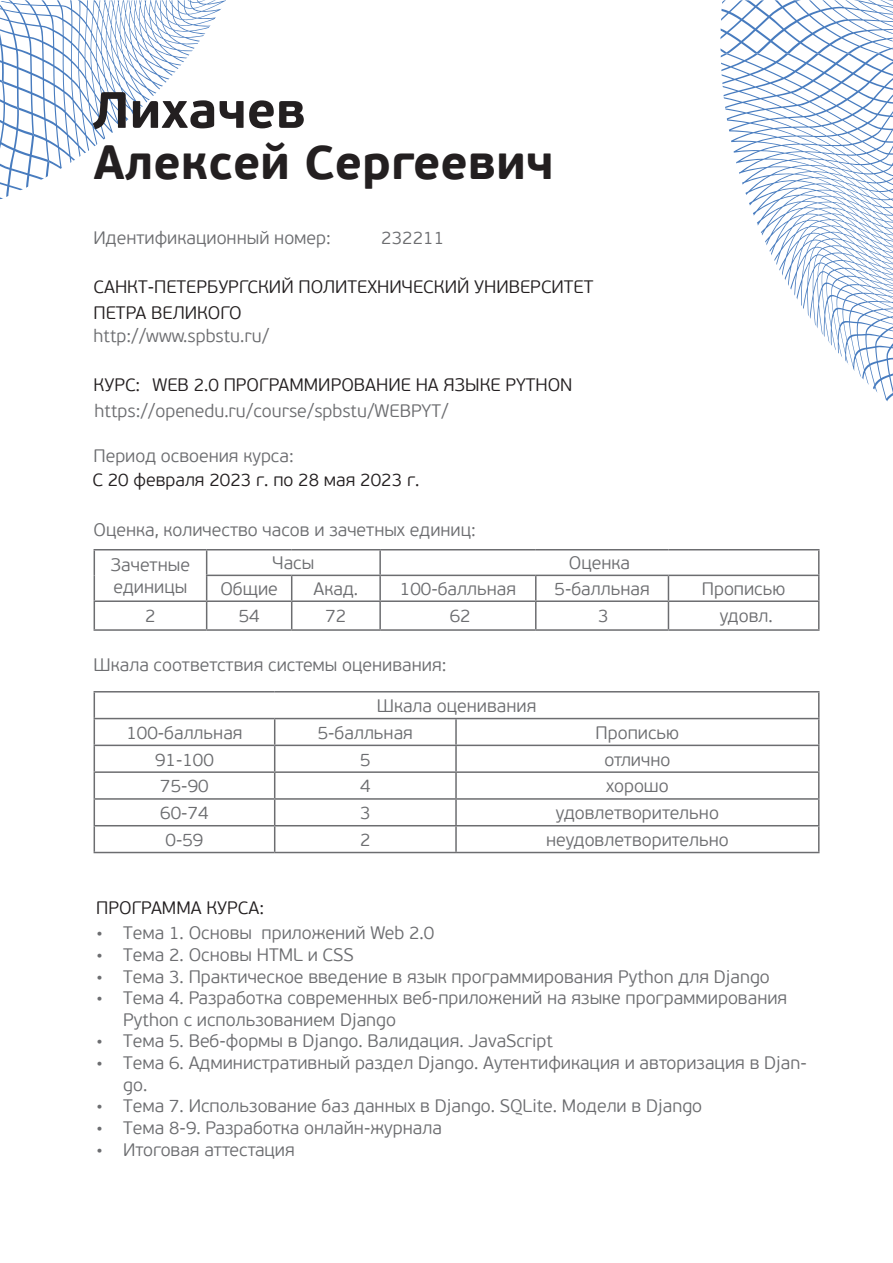
<style>
.page{position:relative;width:893px;height:1263px;background:#fff}
.page>*{position:absolute;margin:0;border:0;box-sizing:border-box;transform-origin:0 0}
.t1{font:700 51px "PF Beau Sans Pro";color:#231f20}
.t2{font:700 48px "PF Beau Sans Pro";color:#231f20}
.t3{font:300 18px/21.6px "PF Beau Sans Pro";color:#6c6d70}
.t4{font:300 18px "PF Beau Sans Pro";color:#231f20}
</style>
<div class="page">
<svg style="left:720px;top:0;width:173px;height:54px"></svg>
<svg style="left:720px;top:54px;width:173px;height:348px"></svg>
<svg style="left:0;top:0;width:226px;height:199px"></svg>
<hr style="left:94px;top:549px;width:113px;height:1px;background:#6c6d70">
<hr style="left:207px;top:549px;width:85px;height:1px;background:#6c6d70">
<hr style="left:292px;top:549px;width:88px;height:1px;background:#6c6d70">
<hr style="left:380px;top:549px;width:156px;height:1px;background:#6c6d70">
<hr style="left:379px;top:550px;width:2px;height:25px;background:#6c6d70">
<hr style="left:536px;top:549px;width:132px;height:1px;background:#6c6d70">
<hr style="left:668px;top:549px;width:151px;height:1px;background:#6c6d70">
<hr style="left:206px;top:575px;width:86px;height:1px;background:#6c6d70">
<hr style="left:292px;top:575px;width:88px;height:1px;background:#6c6d70">
<hr style="left:380px;top:575px;width:156px;height:1px;background:#6c6d70">
<hr style="left:379px;top:576px;width:2px;height:24px;background:#6c6d70">
<hr style="left:536px;top:575px;width:132px;height:1px;background:#6c6d70">
<hr style="left:668px;top:575px;width:151px;height:1px;background:#6c6d70">
<hr style="left:94px;top:600px;width:113px;height:2px;background:#6c6d70">
<svg style="left:94px;top:550px;width:1px;height:79px"></svg>
<hr style="left:207px;top:600px;width:85px;height:2px;background:#6c6d70">
<svg style="left:206px;top:550px;width:1px;height:79px"></svg>
<hr style="left:292px;top:600px;width:88px;height:2px;background:#6c6d70">
<svg style="left:291px;top:576px;width:1px;height:53px"></svg>
<hr style="left:380px;top:600px;width:156px;height:2px;background:#6c6d70">
<hr style="left:379px;top:602px;width:2px;height:27px;background:#6c6d70">
<hr style="left:536px;top:600px;width:132px;height:2px;background:#6c6d70">
<svg style="left:535px;top:576px;width:1px;height:53px"></svg>
<hr style="left:668px;top:600px;width:151px;height:2px;background:#6c6d70">
<svg style="left:668px;top:576px;width:1px;height:53px"></svg>
<svg style="left:818px;top:550px;width:1px;height:79px"></svg>
<hr style="left:94px;top:629px;width:113px;height:2px;background:#6c6d70">
<hr style="left:207px;top:629px;width:85px;height:2px;background:#6c6d70">
<hr style="left:292px;top:629px;width:88px;height:2px;background:#6c6d70">
<hr style="left:380px;top:629px;width:156px;height:2px;background:#6c6d70">
<hr style="left:536px;top:629px;width:132px;height:2px;background:#6c6d70">
<hr style="left:668px;top:629px;width:151px;height:2px;background:#6c6d70">
<hr style="left:94px;top:691px;width:181px;height:1px;background:#6c6d70">
<hr style="left:275px;top:691px;width:181px;height:1px;background:#6c6d70">
<hr style="left:456px;top:691px;width:363px;height:1px;background:#6c6d70">
<hr style="left:94px;top:718px;width:181px;height:1px;background:#6c6d70">
<hr style="left:275px;top:718px;width:181px;height:1px;background:#6c6d70">
<hr style="left:456px;top:718px;width:363px;height:1px;background:#6c6d70">
<hr style="left:455px;top:719px;width:2px;height:26px;background:#6c6d70">
<hr style="left:94px;top:745px;width:181px;height:1px;background:#6c6d70">
<hr style="left:275px;top:745px;width:181px;height:1px;background:#6c6d70">
<hr style="left:456px;top:745px;width:363px;height:1px;background:#6c6d70">
<hr style="left:455px;top:746px;width:2px;height:25px;background:#6c6d70">
<hr style="left:94px;top:771px;width:181px;height:2px;background:#6c6d70">
<hr style="left:275px;top:771px;width:181px;height:2px;background:#6c6d70">
<hr style="left:456px;top:771px;width:363px;height:2px;background:#6c6d70">
<hr style="left:455px;top:773px;width:2px;height:25px;background:#6c6d70">
<hr style="left:94px;top:798px;width:181px;height:2px;background:#6c6d70">
<hr style="left:275px;top:798px;width:181px;height:2px;background:#6c6d70">
<hr style="left:456px;top:798px;width:363px;height:2px;background:#6c6d70">
<hr style="left:455px;top:800px;width:2px;height:25px;background:#6c6d70">
<hr style="left:94px;top:825px;width:181px;height:1px;background:#6c6d70">
<svg style="left:94px;top:692px;width:1px;height:160px"></svg>
<hr style="left:275px;top:825px;width:181px;height:1px;background:#6c6d70">
<svg style="left:274px;top:719px;width:1px;height:133px"></svg>
<hr style="left:456px;top:825px;width:363px;height:1px;background:#6c6d70">
<hr style="left:455px;top:826px;width:2px;height:26px;background:#6c6d70">
<svg style="left:818px;top:692px;width:1px;height:160px"></svg>
<hr style="left:94px;top:852px;width:181px;height:1px;background:#6c6d70">
<hr style="left:275px;top:852px;width:181px;height:1px;background:#6c6d70">
<hr style="left:456px;top:852px;width:363px;height:1px;background:#6c6d70">
<p class="t1" style="left:92px;top:78px;width:215px">Лихачев</p>
<p class="t2" style="left:94px;top:133px;width:462px">Алексей Сергеевич</p>
<p class="t3" style="left:94px;top:227px;width:239px">Идентификационный номер:</p>
<p class="t4" style="left:94px;top:277px;width:501px">САНКТ-ПЕТЕРБУРГСКИЙ ПОЛИТЕХНИЧЕСКИЙ УНИВЕРСИТЕТ</p>
<p class="t4" style="left:94px;top:302px;width:149px">ПЕТРА ВЕЛИКОГО</p>
<p class="t3" style="left:94px;top:325px;width:177px">http://www.spbstu.ru/</p>
<p class="t4" style="left:94px;top:375px;width:48px">КУРС:</p>
<p class="t3" style="left:381px;top:227px;width:64px">232211</p>
<p class="t4" style="left:152px;top:375px;width:422px">WEB 2.0 ПРОГРАММИРОВАНИЕ НА ЯЗЫКЕ PYTHON</p>
<p class="t3" style="left:95px;top:400px;width:356px">https://openedu.ru/course/spbstu/WEBPYT/</p>
<p class="t3" style="left:94px;top:445px;width:202px">Период освоения курса:</p>
<p class="t4" style="left:92px;top:470px;width:328px">С 20 февраля 2023 г. по 28 мая 2023 г.</p>
<p class="t3" style="left:94px;top:520px;width:384px">Оценка, количество часов и зачетных единиц:</p>
<p class="t3" style="left:111px;top:555px;width:81px">Зачетные единицы</p>
<p class="t3" style="left:273px;top:553px;width:43px">Часы</p>
<p class="t3" style="left:569px;top:553px;width:63px">Оценка</p>
<p class="t3" style="left:220px;top:578px;width:59px">Общие</p>
<p class="t3" style="left:314px;top:578px;width:46px">Акад.</p>
<p class="t3" style="left:400px;top:578px;width:118px">100-балльная</p>
<p class="t3" style="left:554px;top:578px;width:97px">5-балльная</p>
<p class="t3" style="left:702px;top:578px;width:85px">Прописью</p>
<p class="t3" style="left:145px;top:606px;width:12px">2</p>
<p class="t3" style="left:239px;top:606px;width:22px">54</p>
<p class="t3" style="left:325px;top:606px;width:22px">72</p>
<p class="t3" style="left:450px;top:605px;width:22px">62</p>
<p class="t3" style="left:598px;top:605px;width:12px">3</p>
<p class="t3" style="left:720px;top:605px;width:54px">удовл.</p>
<p class="t3" style="left:94px;top:654px;width:354px">Шкала соответствия системы оценивания:</p>
<p class="t3" style="left:377px;top:695px;width:161px">Шкала оценивания</p>
<p class="t3" style="left:126px;top:722px;width:118px">100-балльная</p>
<p class="t3" style="left:318px;top:722px;width:97px">5-балльная</p>
<p class="t3" style="left:596px;top:722px;width:85px">Прописью</p>
<p class="t3" style="left:155px;top:749px;width:60px">91-100</p>
<p class="t3" style="left:360px;top:749px;width:12px">5</p>
<p class="t3" style="left:604px;top:749px;width:68px">отлично</p>
<p class="t3" style="left:160px;top:776px;width:50px">75-90</p>
<p class="t3" style="left:360px;top:776px;width:12px">4</p>
<p class="t3" style="left:606px;top:776px;width:64px">хорошо</p>
<p class="t3" style="left:160px;top:802px;width:50px">60-74</p>
<p class="t3" style="left:360px;top:802px;width:12px">3</p>
<p class="t3" style="left:556px;top:802px;width:164px">удовлетворительно</p>
<p class="t3" style="left:166px;top:829px;width:39px">0-59</p>
<p class="t3" style="left:360px;top:829px;width:12px">2</p>
<p class="t3" style="left:546px;top:829px;width:184px">неудовлетворительно</p>
<p class="t4" style="left:96px;top:897px;width:169px">ПРОГРАММА КУРСА:</p>
<p class="t3" style="left:96px;top:923px;width:340px">• Тема 1. Основы приложений Web 2.0</p>
<p class="t3" style="left:96px;top:944px;width:259px">• Тема 2. Основы HTML и CSS</p>
<p class="t3" style="left:96px;top:966px;width:675px">• Тема 3. Практическое введение в язык программирования Python для Django</p>
<p class="t3" style="left:123px;top:987px;width:666px;text-indent:-27px">• Тема 4. Разработка современных веб-приложений на языке программирования<br>Python с использованием Django</p>
<p class="t3" style="left:96px;top:1031px;width:458px">• Тема 5. Веб-формы в Django. Валидация. JavaScript</p>
<p class="t3" style="left:123px;top:1052px;width:685px;text-indent:-27px">• Тема 6. Административный раздел Django. Аутентификация и авторизация в Djan&shy;go.</p>
<p class="t3" style="left:96px;top:1095px;width:607px">• Тема 7. Использование баз данных в Django. SQLite. Модели в Django</p>
<p class="t3" style="left:96px;top:1117px;width:347px">• Тема 8-9. Разработка онлайн-журнала</p>
<p class="t3" style="left:96px;top:1139px;width:200px">• Итоговая аттестация</p>
</div>
